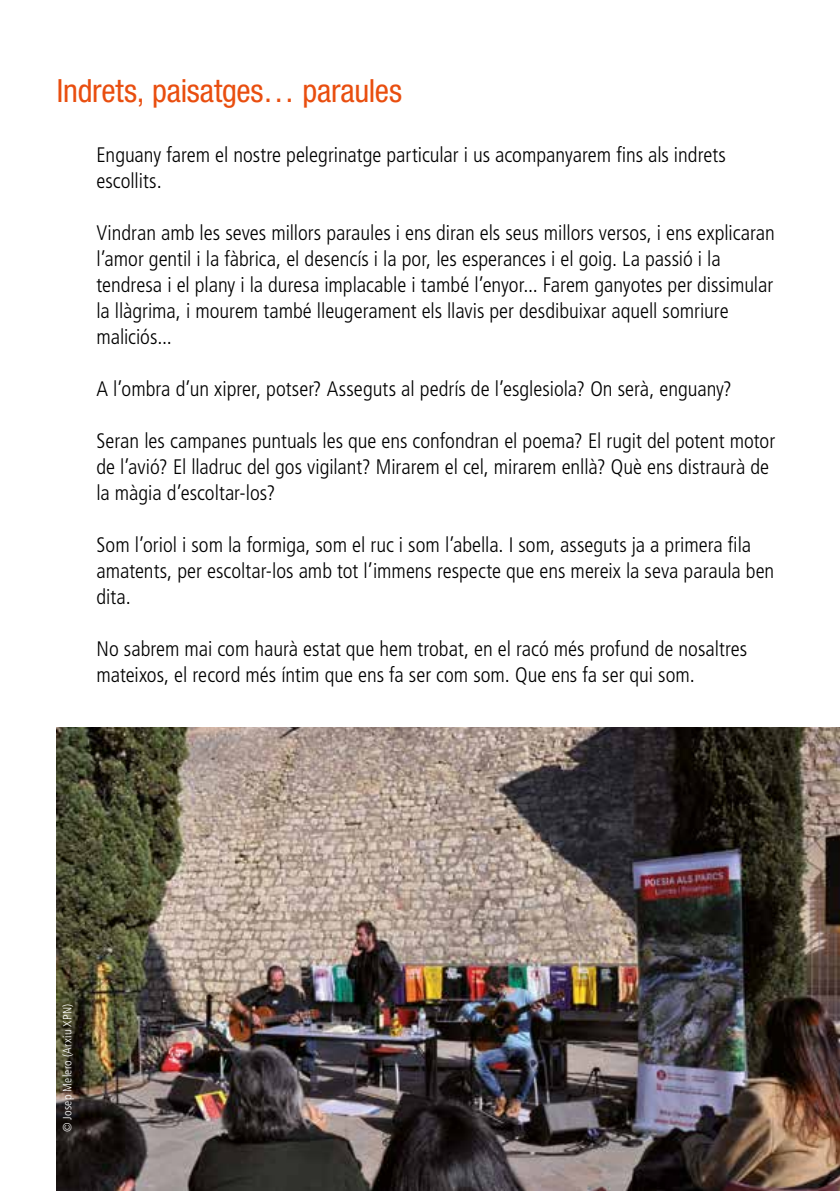
<style>
.page{position:relative;width:840px;height:1191px;background:#fff}
.page>*{position:absolute;margin:0;border:0;box-sizing:border-box;transform-origin:0 0}
.t1{font:condensed 32px "Helvetica Neue LT Std";letter-spacing:-.01em;color:#e94e0f}
.t2{font:300 condensed 21px/26px "Frutiger LT Std";color:#000}
.t3{font:300 condensed 12px "Frutiger LT Std";letter-spacing:.02em;color:#fff}
</style>
<div class="page">
<img style="left:57px;top:727px;width:782px;height:464px">
<h1 class="t1" style="left:57px;top:72px;width:346px">Indrets, paisatges… paraules</h1>
<p class="t2" style="left:96px;top:142px;width:630px">Enguany farem el nostre pelegrinatge particular i us acompanyarem fins als indrets escollits.</p>
<p class="t2" style="left:96px;top:220px;width:679px">Vindran amb les seves millors paraules i ens diran els seus millors versos, i ens explicaran l’amor gentil i la fàbrica, el desencís i la por, les esperances i el goig. La passió i la tendresa i el plany i la duresa implacable i també l’enyor... Farem ganyotes per dissimular la llàgrima, i mourem també lleugerament els llavis per desdibuixar aquell somriure maliciós...</p>
<p class="t2" style="left:96px;top:376px;width:636px">A l’ombra d’un xiprer, potser? Asseguts al pedrís de l’esglesiola? On serà, enguany?</p>
<p class="t2" style="left:96px;top:428px;width:680px">Seran les campanes puntuals les que ens confondran el poema? El rugit del potent motor de l’avió? El lladruc del gos vigilant? Mirarem el cel, mirarem enllà? Què ens distraurà de la màgia d’escoltar-los?</p>
<p class="t2" style="left:96px;top:532px;width:679px">Som l’oriol i som la formiga, som el ruc i som l’abella. I som, asseguts ja a primera fila amatents, per escoltar-los amb tot l’immens respecte que ens mereix la seva paraula ben dita.</p>
<p class="t2" style="left:96px;top:636px;width:652px">No sabrem mai com haurà estat que hem trobat, en el racó més profund de nosaltres mateixos, el record més íntim que ens fa ser com som. Que ens fa ser qui som.</p>
<p class="t3" style="left:60px;top:1132px;width:130px;rotate:-90deg">© Josep Melero (Arxiu XPN)</p>
</div>
